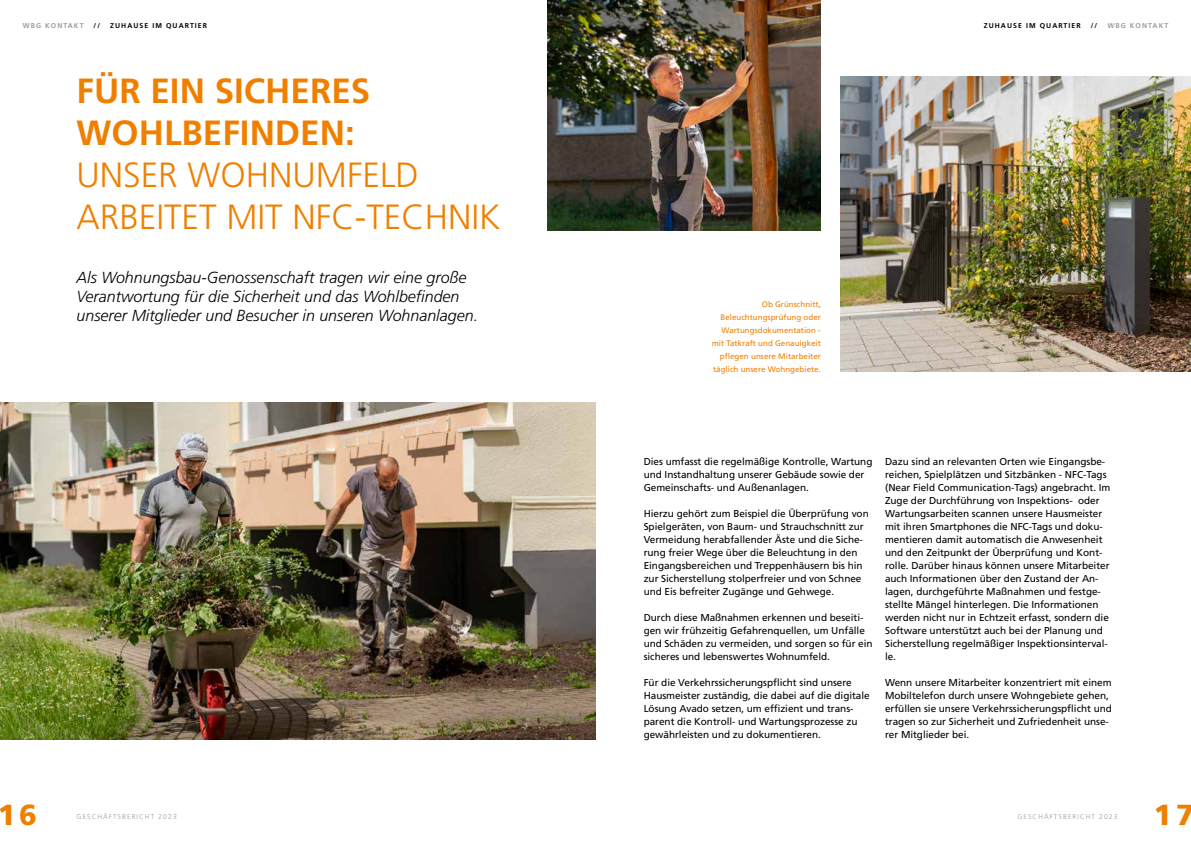
<style>
.page{position:relative;width:1191px;height:842px;background:#fff}
.page>*{position:absolute;margin:0;border:0;box-sizing:border-box;transform-origin:0 0}
.t1{font:300 35px/42px "Frutiger LT Std";color:#f07f00}
.t2{font:700 35px/42px "Frutiger LT Std";color:#f07f00}
.t3{font:900 29px "Frutiger LT Std";color:#f07f00}
.t4{font:italic 300 16px/19.2px "Frutiger LT Std";color:#000}
.t5{font:10px/13px "Frutiger LT Std";letter-spacing:-.005em;color:#000}
.t6{font:8px/13px "Frutiger LT Std";color:#f07f00;text-align:right}
.t7{font:300 7px "Frutiger LT Std";letter-spacing:.15em;color:#9d9d9c}
.t8{font:700 7px "Frutiger LT Std";letter-spacing:.15em;color:#000}
.t9{font:700 7px "Frutiger LT Std";letter-spacing:.15em;color:#9d9d9c}
</style>
<div class="page">
<img style="left:547px;top:0;width:274px;height:231px">
<img style="left:840px;top:77px;width:351px;height:295px">
<img style="left:0;top:403px;width:595px;height:337px">
<p class="t9" style="left:23px;top:21px;width:62px">WBG KONTAKT</p>
<p class="t8" style="left:94px;top:21px;width:8px">//</p>
<p class="t8" style="left:110px;top:21px;width:98px">ZUHAUSE IM QUARTIER</p>
<p class="t8" style="left:983px;top:21px;width:98px">ZUHAUSE IM QUARTIER</p>
<p class="t8" style="left:1090px;top:21px;width:8px">//</p>
<p class="t9" style="left:1107px;top:21px;width:62px">WBG KONTAKT</p>
<h1 class="t2" style="left:77px;top:70px;width:295px">FÜR EIN SICHERES<br>WOHLBEFINDEN:</h1>
<h1 class="t1" style="left:77px;top:154px;width:425px">UNSER WOHNUMFELD<br>ARBEITET MIT NFC-TECHNIK</h1>
<h3 class="t4" style="left:77px;top:268px;width:403px">Als Wohnungsbau-Genossenschaft tragen wir eine große<br>Verantwortung für die Sicherheit und das Wohlbefinden unserer Mitglieder und Besucher in unseren Wohnanlagen.</h3>
<p class="t6" style="left:711px;top:297px;width:111px">Ob Grünschnitt,<br>Beleuchtungsprüfung oder<br>Wartungsdokumentation - mit Tatkraft und Genauigkeit pflegen unsere Mitarbeiter täglich unsere Wohngebiete.</p>
<p class="t5" style="left:643px;top:455px;width:230px">Dies umfasst die regelmäßige Kontrolle, Wartung und Instandhaltung unserer Gebäude sowie der<br>Gemeinschafts- und Außenanlagen.</p>
<p class="t5" style="left:643px;top:507px;width:227px">Hierzu gehört zum Beispiel die Überprüfung von Spielgeräten, von Baum- und Strauchschnitt zur Vermeidung herabfallender Äste und die Siche&shy;rung freier Wege über die Beleuchtung in den Eingangsbereichen und Treppenhäusern bis hin zur Sicherstellung stolperfreier und von Schnee und Eis befreiter Zugänge und Gehwege.</p>
<p class="t5" style="left:643px;top:611px;width:230px">Durch diese Maßnahmen erkennen und beseiti&shy;gen wir frühzeitig Gefahrenquellen, um Unfälle und Schäden zu vermeiden, und sorgen so für ein sicheres und lebenswertes Wohnumfeld.</p>
<p class="t5" style="left:643px;top:676px;width:228px">Für die Verkehrssicherungspflicht sind unsere Hausmeister zuständig, die dabei auf die digitale Lösung Avado setzen, um effizient und trans&shy;parent die Kontroll- und Wartungsprozesse zu gewährleisten und zu dokumentieren.</p>
<p class="t5" style="left:885px;top:455px;width:227px">Dazu sind an relevanten Orten wie Eingangsbe&shy;reichen, Spielplätzen und Sitzbänken - NFC-Tags (Near Field Communication-Tags) angebracht. Im Zuge der Durchführung von Inspektions- oder Wartungsarbeiten scannen unsere Hausmeister mit ihren Smartphones die NFC-Tags und doku&shy;mentieren damit automatisch die Anwesenheit und den Zeitpunkt der Überprüfung und Kont&shy;rolle. Darüber hinaus können unsere Mitarbeiter auch Informationen über den Zustand der An&shy;lagen, durchgeführte Maßnahmen und festge&shy;stellte Mängel hinterlegen. Die Informationen werden nicht nur in Echtzeit erfasst, sondern die Software unterstützt auch bei der Planung und Sicherstellung regelmäßiger Inspektionsinterval&shy;le.</p>
<p class="t5" style="left:885px;top:676px;width:228px">Wenn unsere Mitarbeiter konzentriert mit einem Mobiltelefon durch unsere Wohngebiete gehen, erfüllen sie unsere Verkehrssicherungspflicht und tragen so zur Sicherheit und Zufriedenheit unse&shy;rer Mitglieder bei.</p>
<h2 class="t3" style="left:-3px;top:797px;width:41px">16</h2>
<p class="t7" style="left:77px;top:812px;width:102px">GESCHÄFTSBERICHT 2023</p>
<p class="t7" style="left:1017px;top:812px;width:102px">GESCHÄFTSBERICHT 2023</p>
<h2 class="t3" style="left:1154px;top:797px;width:41px">17</h2>
</div>
